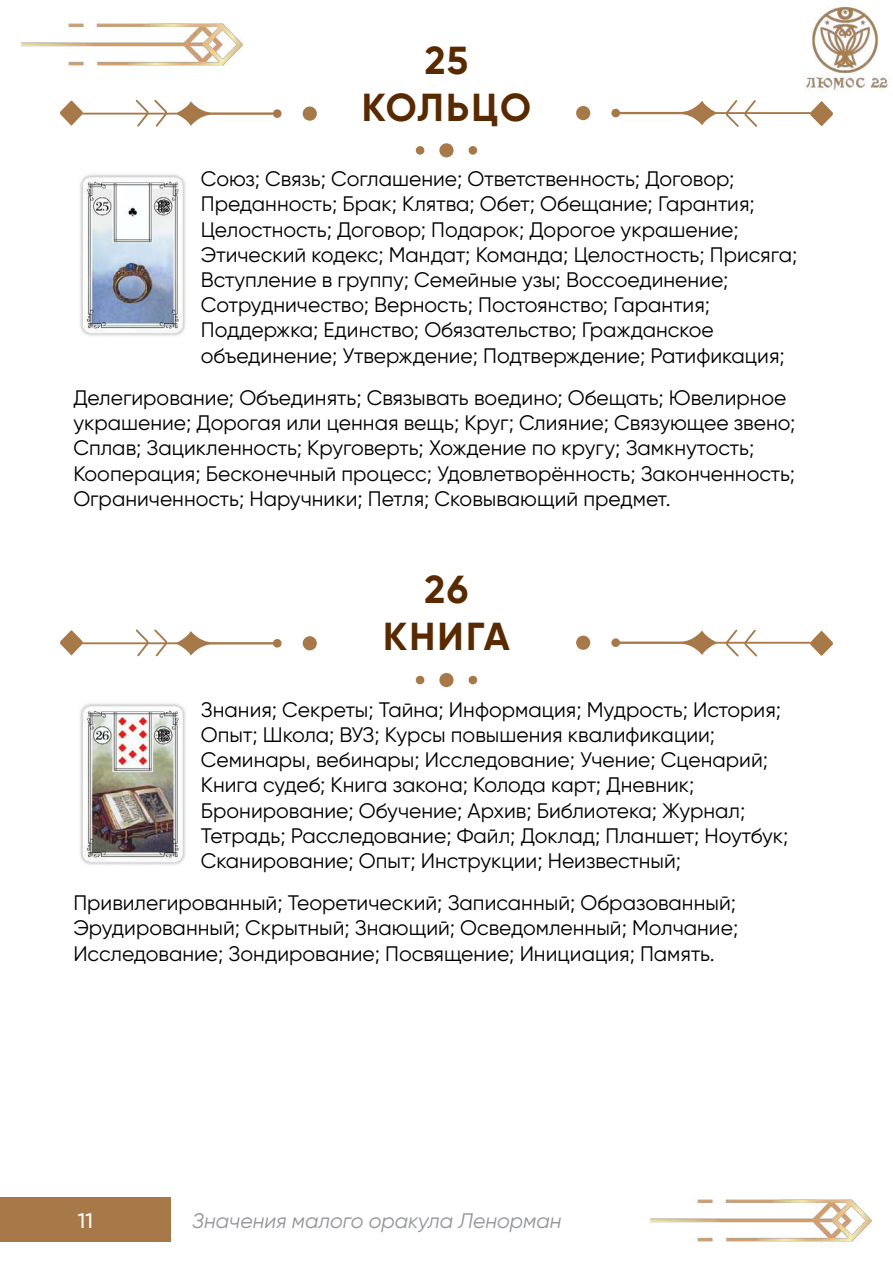
<style>
.page{position:relative;width:893px;height:1263px;background:#fff}
.page>*{position:absolute;margin:0;border:0;box-sizing:border-box;transform-origin:0 0}
.t1{font:700 39px/46.8px "Gilroy";letter-spacing:.05em;color:#592a00;text-align:center}
.t2{font:21px/25.2px "Gilroy";color:#000}
.t3{font:italic 21px "Gilroy";color:#939598}
.t4{font:500 21px "Gilroy";color:#fff}
</style>
<div class="page">
<img style="left:21px;top:23px;width:221px;height:42px">
<img style="left:651px;top:1199px;width:221px;height:43px">
<div style="left:0;top:1197px;width:171px;height:45px;background:#a77948"></div>
<img style="left:806px;top:6px;width:83px;height:86px">
<div style="left:469px;top:146px;width:8px;height:9px;background:#a77948;border-radius:50%"></div>
<div style="left:416px;top:146px;width:8px;height:9px;background:#a77948;border-radius:50%"></div>
<div style="left:439px;top:143px;width:15px;height:14px;background:#a77948;border-radius:50%"></div>
<div style="left:273px;top:109px;width:9px;height:9px;background:#a77948;border-radius:50%"></div>
<div style="left:303px;top:107px;width:14px;height:14px;background:#a77948;border-radius:50%"></div>
<svg style="left:176px;top:101px;width:101px;height:25px"></svg>
<svg style="left:134px;top:99px;width:35px;height:28px"></svg>
<svg style="left:60px;top:101px;width:23px;height:25px"></svg>
<hr style="left:83px;top:113px;width:98px;height:2px;background:#a77948">
<div style="left:611px;top:109px;width:9px;height:8px;background:#a77948;border-radius:50%"></div>
<div style="left:576px;top:106px;width:14px;height:14px;background:#a77948;border-radius:50%"></div>
<svg style="left:615px;top:101px;width:101px;height:24px"></svg>
<svg style="left:726px;top:100px;width:32px;height:27px"></svg>
<svg style="left:810px;top:101px;width:23px;height:25px"></svg>
<hr style="left:712px;top:112px;width:98px;height:2px;background:#a77948">
<img style="left:80px;top:174px;width:106px;height:162px">
<div style="left:469px;top:676px;width:8px;height:8px;background:#a77948;border-radius:50%"></div>
<div style="left:416px;top:676px;width:8px;height:8px;background:#a77948;border-radius:50%"></div>
<div style="left:439px;top:673px;width:15px;height:14px;background:#a77948;border-radius:50%"></div>
<div style="left:273px;top:639px;width:9px;height:9px;background:#a77948;border-radius:50%"></div>
<div style="left:303px;top:636px;width:14px;height:14px;background:#a77948;border-radius:50%"></div>
<svg style="left:176px;top:631px;width:101px;height:25px"></svg>
<svg style="left:134px;top:629px;width:35px;height:28px"></svg>
<svg style="left:60px;top:630px;width:23px;height:25px"></svg>
<hr style="left:83px;top:642px;width:98px;height:2px;background:#a77948">
<svg style="left:611px;top:638px;width:9px;height:9px"></svg>
<div style="left:576px;top:636px;width:14px;height:14px;background:#a77948;border-radius:50%"></div>
<svg style="left:615px;top:630px;width:102px;height:25px"></svg>
<svg style="left:724px;top:629px;width:35px;height:28px"></svg>
<svg style="left:810px;top:631px;width:23px;height:25px"></svg>
<hr style="left:712px;top:642px;width:98px;height:2px;background:#a77948">
<img style="left:80px;top:703px;width:106px;height:162px">
<h1 class="t1" style="left:362px;top:37px;width:171px">25<br>КОЛЬЦО</h1>
<p class="t2" style="left:201px;top:166px;width:598px">Союз; Связь; Соглашение; Ответственность; Договор; Преданность; Брак; Клятва; Обет; Обещание; Гарантия; Целостность; Договор; Подарок; Дорогое украшение; Этический кодекс; Мандат; Команда; Целостность; Присяга; Вступление в группу; Семейные узы; Воссоединение; Сотрудничество; Верность; Постоянство; Гарантия; Поддержка; Единство; Обязательство; Гражданское объединение; Утверждение; Подтверждение; Ратификация;</p>
<p class="t2" style="left:73px;top:385px;width:723px">Делегирование; Объединять; Связывать воедино; Обещать; Ювелирное украшение; Дорогая или ценная вещь; Круг; Слияние; Связующее звено; Сплав; Зацикленность; Круговерть; Хождение по кругу; Замкнутость; Кооперация; Бесконечный процесс; Удовлетворённость; Законченность; Ограниченность; Наручники; Петля; Сковывающий предмет.</p>
<h1 class="t1" style="left:383px;top:566px;width:128px">26<br>КНИГА</h1>
<p class="t2" style="left:201px;top:697px;width:589px">Знания; Секреты; Тайна; Информация; Мудрость; История; Опыт; Школа; ВУЗ; Курсы повышения квалификации; Семинары, вебинары; Исследование; Учение; Сценарий; Книга судеб; Книга закона; Колода карт; Дневник; Бронирование; Обучение; Архив; Библиотека; Журнал; Тетрадь; Расследование; Файл; Доклад; Планшет; Ноутбук; Сканирование; Опыт; Инструкции; Неизвестный;</p>
<p class="t2" style="left:73px;top:890px;width:666px;text-align:justify">Привилегированный; Теоретический; Записанный; Образованный; Эрудированный; Скрытный; Знающий; Осведомленный; Молчание; Исследование; Зондирование; Посвящение; Инициация; Память.</p>
<p class="t4" style="left:78px;top:1208px;width:16px">11</p>
<p class="t3" style="left:192px;top:1208px;width:371px">Значения малого оракула Ленорман</p>
</div>
